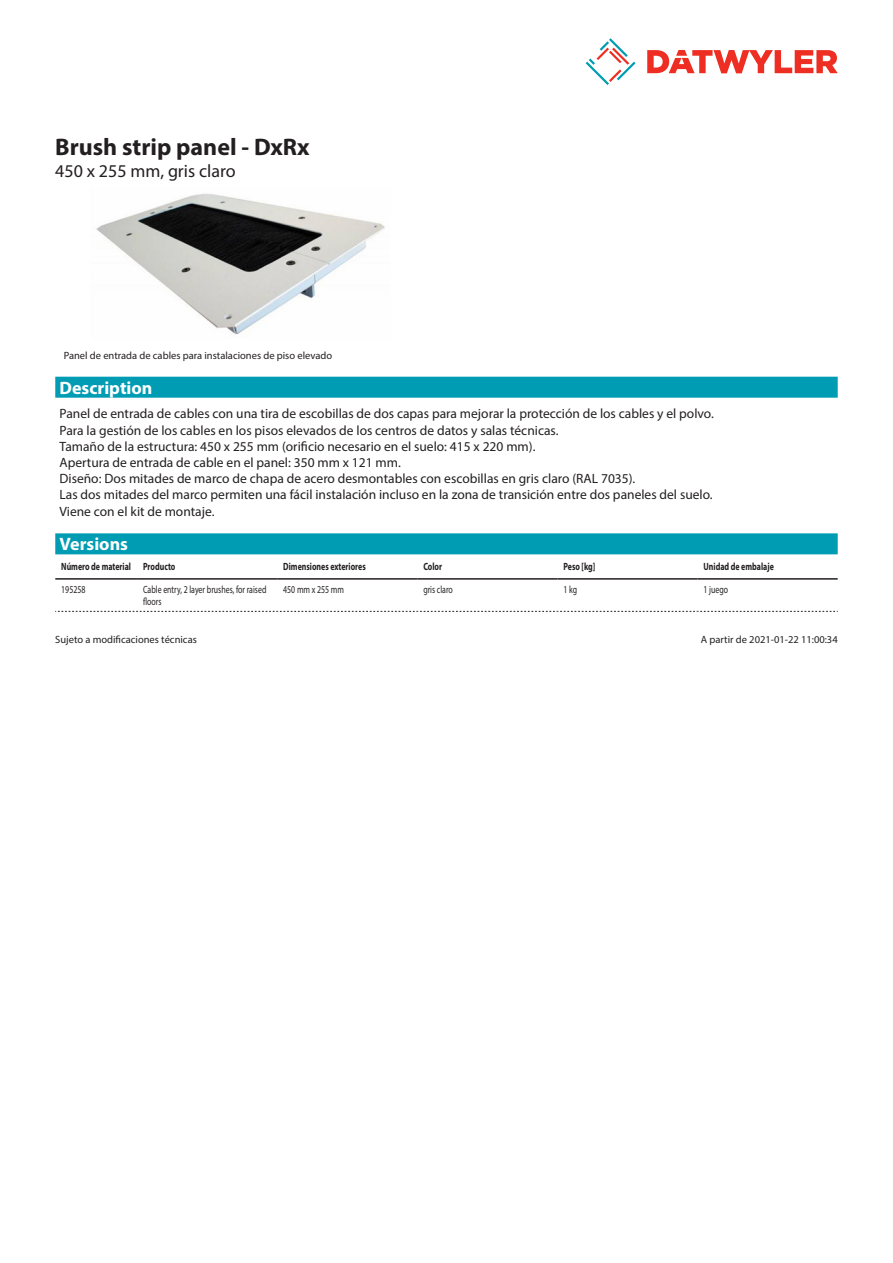
<style>
.page{position:relative;width:893px;height:1263px;background:#fff}
.page>*{position:absolute;margin:0;border:0;box-sizing:border-box;transform-origin:0 0}
.Product_Head{font:700 24px "Myriad Pro";color:#231f20}
.SubHead{font:18px "Myriad Pro";color:#231f20}
.Standard_Head_Proper{font:700 18px "Myriad Pro";color:#fff}
.Standard_text{font:13.5px/16.2px "Myriad Pro";color:#231f20}
.myriadlight{font:10.5px/12.6px "Myriad Pro";color:#231f20;scale:.75 1}
.myriadbold{font:700 10.5px "Myriad Pro";color:#231f20;scale:.75 1}
.Footnote{font:10.5px "Myriad Pro";color:#231f20}
.imagetext{font:10.5px "Myriad Pro";color:#231f20}
</style>
<div class="page">
<svg style="left:586px;top:38px;width:49px;height:47px"></svg>
<svg style="left:647px;top:50px;width:191px;height:23px"></svg>
<img style="left:96px;top:193px;width:289px;height:142px">
<div style="left:55px;top:533px;width:783px;height:21px;background:#009cb3"></div>
<hr style="left:55px;top:578px;width:82px;height:2px;background:#231f20">
<hr style="left:137px;top:578px;width:140px;height:2px;background:#231f20">
<hr style="left:277px;top:578px;width:140px;height:2px;background:#231f20">
<hr style="left:417px;top:578px;width:140px;height:2px;background:#231f20">
<hr style="left:557px;top:578px;width:141px;height:2px;background:#231f20">
<hr style="left:698px;top:578px;width:140px;height:2px;background:#231f20">
<svg style="left:55px;top:611px;width:783px;height:1px"></svg>
<div style="left:55px;top:377px;width:783px;height:21px;background:#009cb3"></div>
<p class="Product_Head" style="left:55px;top:131px;width:256px">Brush strip panel - DxRx</p>
<p class="SubHead" style="left:55px;top:160px;width:182px">450 x 255 mm, gris claro</p>
<p class="imagetext" style="left:64px;top:349px;width:270px">Panel de entrada de cables para instalaciones de piso elevado</p>
<p class="Standard_Head_Proper" style="left:60px;top:376px;width:94px">Description</p>
<p class="Standard_text" style="left:60px;top:406px;width:656px">Panel de entrada de cables con una tira de escobillas de dos capas para mejorar la protección de los cables y el polvo.<br>Para la gestión de los cables en los pisos elevados de los centros de datos y salas técnicas.<br>Tamaño de la estructura: 450 x 255 mm (orificio necesario en el suelo: 415 x 220 mm).<br>Apertura de entrada de cable en el panel: 350 mm x 121 mm.<br>Diseño: Dos mitades de marco de chapa de acero desmontables con escobillas en gris claro (RAL 7035).<br>Las dos mitades del marco permiten una fácil instalación incluso en la zona de transición entre dos paneles del suelo.<br>Viene con el kit de montaje.</p>
<p class="Standard_Head_Proper" style="left:60px;top:533px;width:70px">Versions</p>
<p class="myriadbold" style="left:61px;top:560px;width:95px">Número de material</p>
<p class="myriadbold" style="left:143px;top:560px;width:45px">Producto</p>
<p class="myriadbold" style="left:283px;top:560px;width:112px">Dimensiones exteriores</p>
<p class="myriadbold" style="left:423px;top:560px;width:27px">Color</p>
<p class="myriadbold" style="left:563px;top:560px;width:44px">Peso [kg]</p>
<p class="myriadbold" style="left:704px;top:560px;width:95px">Unidad de embalaje</p>
<p class="myriadlight" style="left:61px;top:583px;width:34px">195258</p>
<p class="myriadlight" style="left:143px;top:583px;width:166px">Cable entry, 2 layer brushes, for raised floors</p>
<p class="myriadlight" style="left:283px;top:583px;width:83px">450 mm x 255 mm</p>
<p class="myriadlight" style="left:423px;top:583px;width:41px">gris claro</p>
<p class="myriadlight" style="left:563px;top:583px;width:20px">1 kg</p>
<p class="myriadlight" style="left:704px;top:583px;width:34px">1 juego</p>
<p class="Footnote" style="left:55px;top:633px;width:143px">Sujeto a modificaciones técnicas</p>
<p class="Footnote" style="left:701px;top:633px;width:138px">A partir de 2021-01-22 11:00:34</p>
</div>
